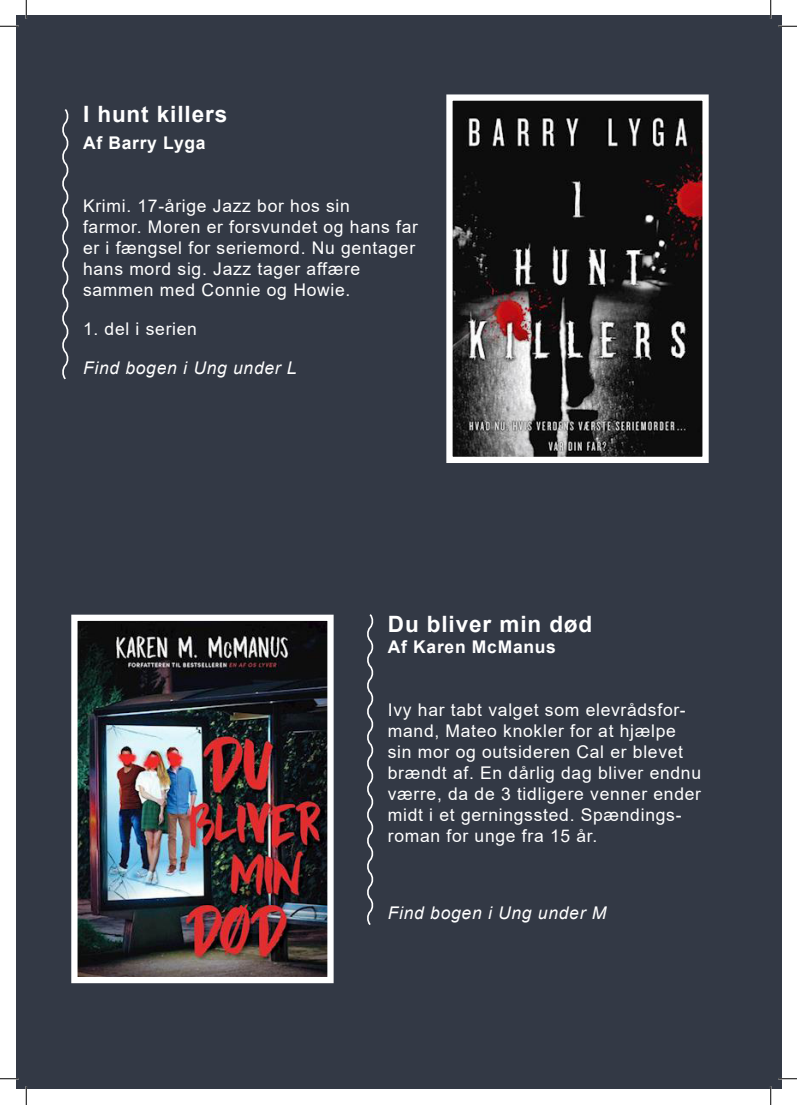
<style>
.page{position:relative;width:797px;height:1105px;background:#fff}
.page>*{position:absolute;margin:0;border:0;box-sizing:border-box;transform-origin:0 0}
.Body_Text{font:700 22.5px "Arial";letter-spacing:.04em;color:#fff}
.Body_Text-2{font:17.5px/21px "Arial";letter-spacing:.04em;color:#fff}
.Body_Text-3{font:italic 17.5px "Arial";letter-spacing:.04em;color:#fff}
.Body_Text-4{font:700 17.5px "Arial";letter-spacing:.04em;color:#fff}
</style>
<div class="page">
<div style="left:16px;top:16px;width:765px;height:1073px;background:#333945"></div>
<img style="left:78px;top:622px;width:248px;height:354px">
<div style="left:71px;top:615px;width:262px;height:368px;border:6px solid #fff"></div>
<img style="left:453px;top:101px;width:248px;height:355px">
<div style="left:446px;top:94px;width:262px;height:369px;border:6px solid #fff"></div>
<svg style="left:367px;top:614px;width:7px;height:311px"></svg>
<svg style="left:62px;top:109px;width:7px;height:271px"></svg>
<svg style="left:0;top:25px;width:19px;height:2px"></svg>
<svg style="left:778px;top:25px;width:19px;height:2px"></svg>
<svg style="left:0;top:1078px;width:19px;height:1px"></svg>
<svg style="left:778px;top:1078px;width:19px;height:1px"></svg>
<svg style="left:25px;top:0;width:2px;height:19px"></svg>
<svg style="left:25px;top:1086px;width:2px;height:19px"></svg>
<svg style="left:770px;top:0;width:1px;height:19px"></svg>
<svg style="left:770px;top:1086px;width:1px;height:19px"></svg>
<p class="Body_Text" style="left:83px;top:99px;width:146px">I hunt killers</p>
<p class="Body_Text-4" style="left:83px;top:131px;width:124px">Af Barry Lyga</p>
<p class="Body_Text-2" style="left:83px;top:196px;width:336px">Krimi. 17-årige Jazz bor hos sin<br>farmor. Moren er forsvundet og hans far er i fængsel for seriemord. Nu gentager hans mord sig. Jazz tager affære sammen med Connie og Howie.</p>
<p class="Body_Text-2" style="left:83px;top:318px;width:115px">1. del i serien</p>
<p class="Body_Text-3" style="left:83px;top:356px;width:215px">Find bogen i Ung under L</p>
<p class="Body_Text" style="left:388px;top:608px;width:206px">Du bliver min død</p>
<p class="Body_Text-4" style="left:388px;top:634px;width:170px">Af Karen McManus</p>
<p class="Body_Text-2" style="left:388px;top:699px;width:315px">Ivy har tabt valget som elevrådsfor&shy;mand, Mateo knokler for at hjælpe sin mor og outsideren Cal er blevet brændt af. En dårlig dag bliver endnu værre, da de 3 tidligere venner ender midt i et gerningssted. Spændings&shy;roman for unge fra 15 år.</p>
<p class="Body_Text-3" style="left:388px;top:902px;width:220px">Find bogen i Ung under M</p>
</div>
